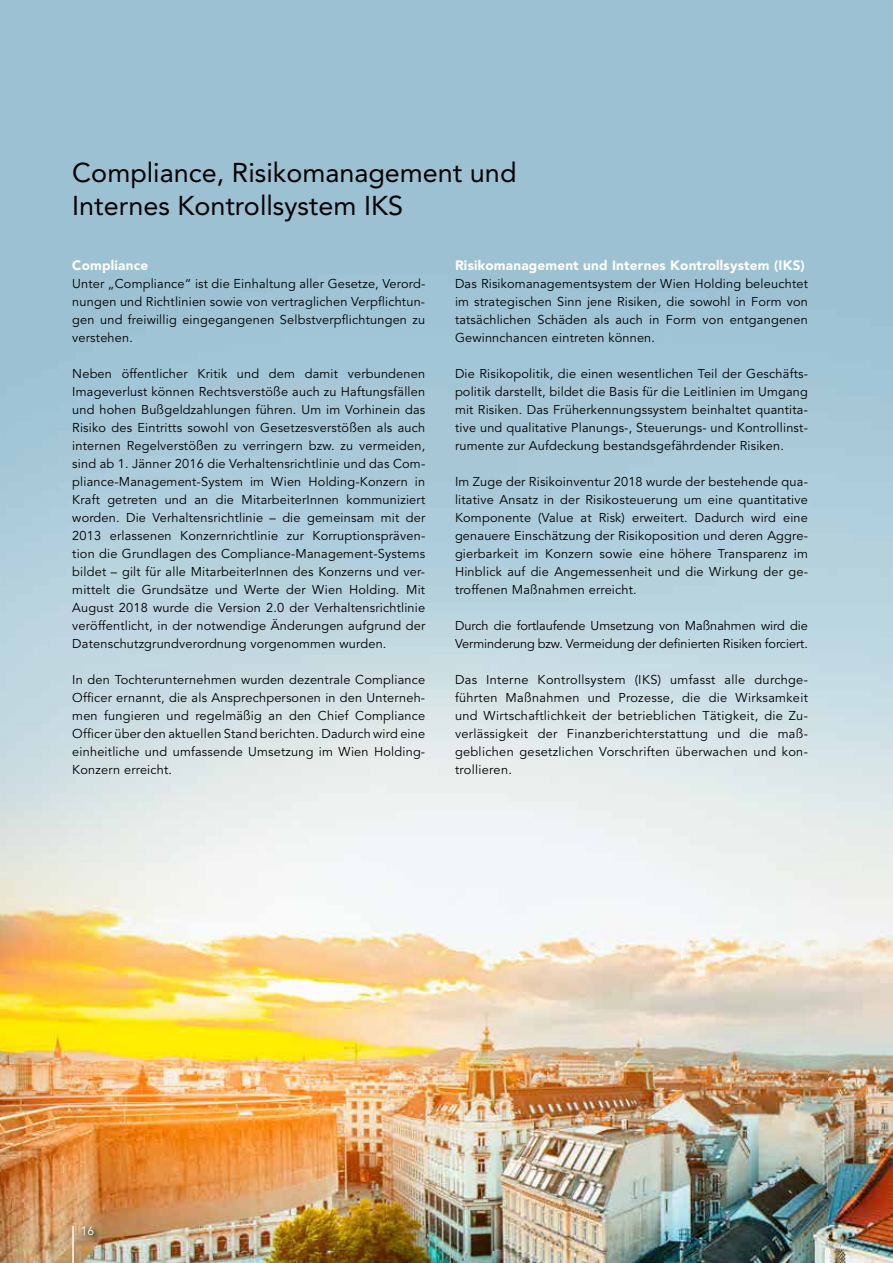
<style>
.page{position:relative;width:893px;height:1263px;background:#fff}
.page>*{position:absolute;margin:0;border:0;box-sizing:border-box;transform-origin:0 0}
.t1{font:27px/32.4px "Avenir";color:#000}
.t2{font:900 13.5px "Avenir";letter-spacing:.015em;color:#fff}
.t3{font:12.75px/18px "Avenir";letter-spacing:.015em;color:#000;text-align:justify}
.t4{font:12.75px/18px "Avenir";letter-spacing:-.005em;color:#000}
.t5{font:12px "Avenir";color:#fff}
</style>
<div class="page">
<img style="left:0;top:0;width:893px;height:1263px">
<hr style="left:72px;top:1226px;width:2px;height:37px;background:#fff">
<svg style="left:81px;top:1225px;width:20px;height:17px"></svg>
<h1 class="t1" style="left:72px;top:157px;width:446px">Compliance, Risikomanagement und<br>Internes Kontrollsystem IKS</h1>
<p class="t2" style="left:72px;top:257px;width:77px">Compliance</p>
<p class="t3" style="left:72px;top:275px;width:354px">Unter „Compliance“ ist die Einhaltung aller Gesetze, Verord&shy;nungen und Richtlinien sowie von vertraglichen Verpflichtun&shy;gen und freiwillig eingegangenen Selbstverpflichtungen zu verstehen.</p>
<p class="t3" style="left:72px;top:365px;width:354px">Neben öffentlicher Kritik und dem damit verbundenen Imageverlust können Rechtsverstöße auch zu Haftungsfällen und hohen Bußgeldzahlungen führen. Um im Vorhinein das Risiko des Eintritts sowohl von Gesetzesverstößen als auch internen Regelverstößen zu verringern bzw. zu vermeiden, sind ab 1. Jänner 2016 die Verhaltensrichtlinie und das Com&shy;pliance-Management-System im Wien Holding-Konzern in Kraft getreten und an die MitarbeiterInnen kommuniziert worden. Die Verhaltensrichtlinie – die gemeinsam mit der 2013 erlassenen Konzernrichtlinie zur Korruptionspräven&shy;tion die Grundlagen des Compliance-Management-Systems bildet – gilt für alle MitarbeiterInnen des Konzerns und ver&shy;mittelt die Grundsätze und Werte der Wien Holding. Mit August 2018 wurde die Version 2.0 der Verhaltensrichtlinie veröffentlicht, in der notwendige Änderungen aufgrund der Datenschutzgrundverordnung vorgenommen wurden.</p>
<p class="t3" style="left:72px;top:671px;width:354px">In den Tochterunternehmen wurden dezentrale Compliance Officer ernannt, die als Ansprechpersonen in den Unterneh&shy;men fungieren und regelmäßig an den Chief Compliance Officer über den aktuellen Stand berichten. Dadurch wird eine einheitliche und umfassende Umsetzung im Wien Holding-Konzern erreicht.</p>
<p class="t2" style="left:455px;top:257px;width:351px">Risikomanagement und Internes Kontrollsystem (IKS)</p>
<p class="t3" style="left:455px;top:275px;width:354px">Das Risikomanagementsystem der Wien Holding beleuchtet im strategischen Sinn jene Risiken, die sowohl in Form von tatsächlichen Schäden als auch in Form von entgangenen Gewinnchancen eintreten können.</p>
<p class="t3" style="left:455px;top:365px;width:354px">Die Risikopolitik, die einen wesentlichen Teil der Geschäfts&shy;politik darstellt, bildet die Basis für die Leitlinien im Umgang mit Risiken. Das Früherkennungssystem beinhaltet quantita&shy;tive und qualitative Planungs-, Steuerungs- und Kontrollinst&shy;rumente zur Aufdeckung bestandsgefährdender Risiken.</p>
<p class="t3" style="left:455px;top:473px;width:354px">Im Zuge der Risikoinventur 2018 wurde der bestehende qua&shy;litative Ansatz in der Risikosteuerung um eine quantitative Komponente (Value at Risk) erweitert. Dadurch wird eine genauere Einschätzung der Risikoposition und deren Aggre&shy;gierbarkeit im Konzern sowie eine höhere Transparenz im Hinblick auf die Angemessenheit und die Wirkung der ge&shy;troffenen Maßnahmen erreicht.</p>
<p class="t4" style="left:455px;top:617px;width:354px">Durch die fortlaufende Umsetzung von Maßnahmen wird die<br>Verminderung bzw. Vermeidung der definierten Risiken forciert.</p>
<p class="t3" style="left:455px;top:671px;width:354px">Das Interne Kontrollsystem (IKS) umfasst alle durchge&shy;führten Maßnahmen und Prozesse, die die Wirksamkeit und Wirtschaftlichkeit der betrieblichen Tätigkeit, die Zu&shy;verlässigkeit der Finanzberichterstattung und die maß&shy;geblichen gesetzlichen Vorschriften überwachen und kon&shy;trollieren.</p>
<p class="t5" style="left:81px;top:1224px;width:15px">16</p>
</div>
